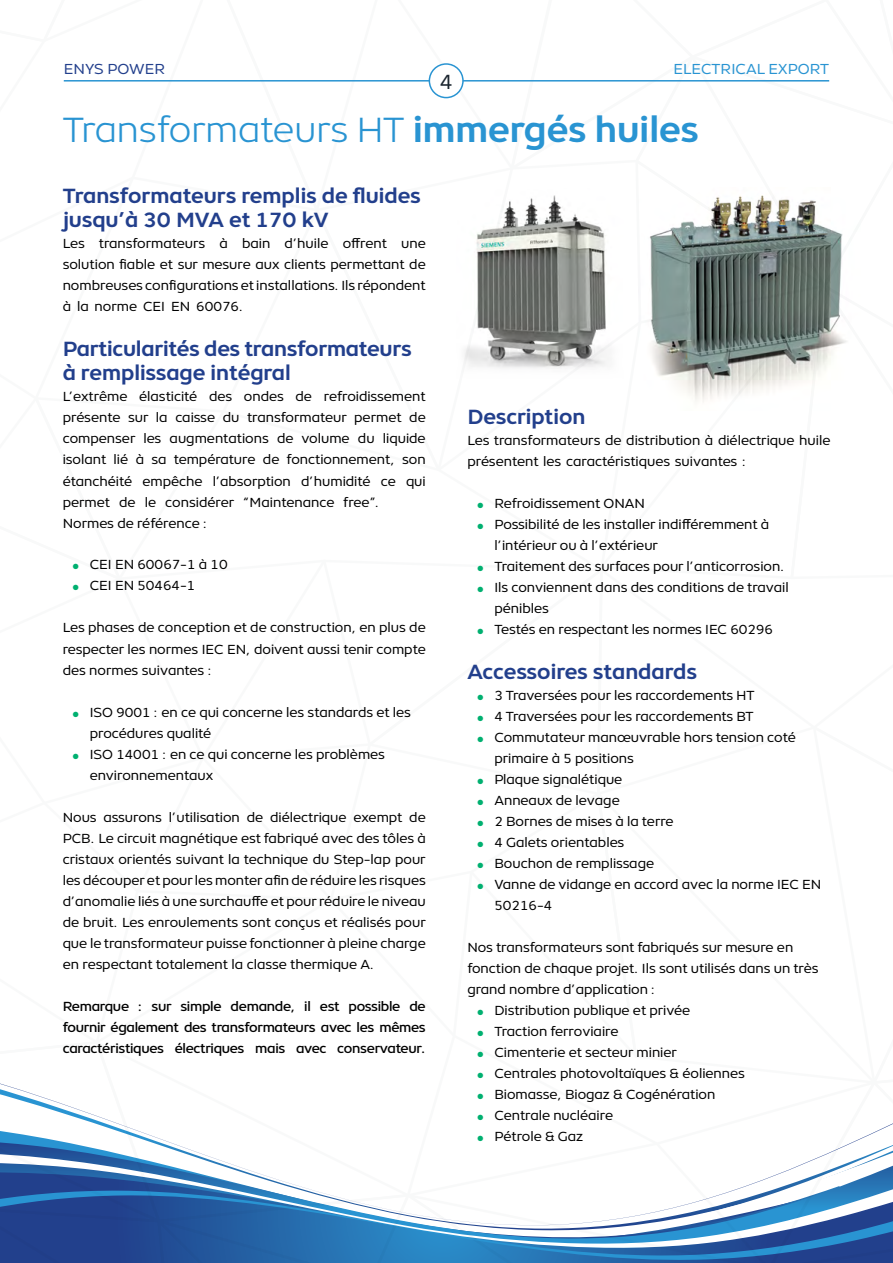
<style>
.page{position:relative;width:893px;height:1263px;background:#fff}
.page>*{position:absolute;margin:0;border:0;box-sizing:border-box;transform-origin:0 0}
.t1{font:300 36px "Object";color:#2994d2}
.t2{font:700 21px/24px "Object";letter-spacing:-.005em;color:#223f8c}
.t3{font:21px "Object";color:#1c2630}
.t4{font:14.85px "Object";letter-spacing:.005em;color:#2994d2}
.t5{font:14.85px "Object";color:#223f8c}
.t6{font:13.5px/21px "Object";color:#000}
.t7{font:500 13.5px/21px "Object";letter-spacing:-.02em;color:#000;text-align:justify}
.s1{font-weight:700}
.s2{color:#00b070}
</style>
<div class="page">
<hr style="left:64px;top:80px;width:765px;height:2px;background:#2994d2">
<div style="left:429px;top:64px;width:34px;height:34px;background:#fff;border-radius:50%"></div>
<div style="left:429px;top:63px;width:35px;height:35px;border:2px solid #2994d2;border-radius:50%"></div>
<svg style="left:0;top:1254px;width:893px;height:9px;background:#2461a5"></svg>
<svg style="left:0;top:1110px;width:893px;height:43px"></svg>
<svg style="left:0;top:1153px;width:893px;height:101px"></svg>
<img style="left:650px;top:195px;width:197px;height:207px">
<img style="left:464px;top:195px;width:147px;height:176px">
<p class="t5" style="left:64px;top:58px;width:103px">ENYS POWER</p>
<h2 class="t3" style="left:440px;top:65px;width:14px">4</h2>
<p class="t4" style="left:673px;top:58px;width:157px">ELECTRICAL EXPORT</p>
<h1 class="t1" style="left:63px;top:102px;width:638px">Transformateurs HT <span class="s1">immergés huiles</span></h1>
<h2 class="t2" style="left:63px;top:183px;width:360px">Transformateurs remplis de fluides jusqu’à 30 MVA et 170 kV</h2>
<p class="t6" style="left:63px;top:232px;width:364px;text-align:justify">Les transformateurs à bain d’huile offrent une solution fiable et sur mesure aux clients permettant de nombreuses configurations et installations. Ils répondent à la norme CEI EN 60076.</p>
<h2 class="t2" style="left:63px;top:336px;width:351px">Particularités des transformateurs à remplissage intégral</h2>
<p class="t6" style="left:63px;top:385px;width:364px">L’extrême élasticité des ondes de refroidissement présente sur la caisse du transformateur permet de compenser les augmentations de volume du liquide isolant lié à sa température de fonctionnement, son étanchéité empêche l’absorption d’humidité ce qui permet de le considérer “Maintenance free”.<br>Normes de référence :</p>
<p class="t6" style="left:73px;top:553px;width:156px"><span class="s2">●</span> CEI EN 60067-1 à 10</p>
<p class="t6" style="left:73px;top:574px;width:124px"><span class="s2">●</span> CEI EN 50464-1</p>
<p class="t6" style="left:63px;top:616px;width:365px;text-align:justify">Les phases de conception et de construction, en plus de respecter les normes IEC EN, doivent aussi tenir compte des normes suivantes :</p>
<p class="t6" style="left:90px;top:700px;width:323px;text-indent:-17px"><span class="s2">●</span> ISO 9001 : en ce qui concerne les standards et les procédures qualité</p>
<p class="t6" style="left:90px;top:742px;width:297px;text-indent:-17px"><span class="s2">●</span> ISO 14001 : en ce qui concerne les problèmes environnementaux</p>
<p class="t6" style="left:63px;top:805px;width:365px;text-align:justify">Nous assurons l’utilisation de diélectrique exempt de PCB. Le circuit magnétique est fabriqué avec des tôles à cristaux orientés suivant la technique du Step-lap pour les découper et pour les monter afin de réduire les risques d’anomalie liés à une surchauffe et pour réduire le niveau de bruit. Les enroulements sont conçus et réalisés pour que le transformateur puisse fonctionner à pleine charge en respectant totalement la classe thermique A.</p>
<p class="t7" style="left:63px;top:994px;width:365px">Remarque : sur simple demande, il est possible de fournir également des transformateurs avec les mêmes caractéristiques électriques mais avec conservateur.</p>
<h2 class="t2" style="left:467px;top:403px;width:119px">Description</h2>
<p class="t6" style="left:467px;top:429px;width:364px">Les transformateurs de distribution à diélectrique huile présentent les caractéristiques suivantes :</p>
<p class="t6" style="left:477px;top:492px;width:169px"><span class="s2">●</span> Refroidissement ONAN</p>
<p class="t6" style="left:494px;top:513px;width:276px;text-indent:-17px"><span class="s2">●</span> Possibilité de les installer indifféremment à l’intérieur ou à l’extérieur</p>
<p class="t6" style="left:477px;top:555px;width:309px"><span class="s2">●</span> Traitement des surfaces pour l’anticorrosion.</p>
<p class="t6" style="left:494px;top:576px;width:296px;text-indent:-17px"><span class="s2">●</span> Ils conviennent dans des conditions de travail pénibles</p>
<p class="t6" style="left:477px;top:618px;width:297px"><span class="s2">●</span> Testés en respectant les normes IEC 60296</p>
<h2 class="t2" style="left:467px;top:658px;width:231px">Accessoires standards</h2>
<p class="t6" style="left:477px;top:684px;width:279px"><span class="s2">●</span> 3 Traversées pour les raccordements HT</p>
<p class="t6" style="left:477px;top:705px;width:278px"><span class="s2">●</span> 4 Traversées pour les raccordements BT</p>
<p class="t6" style="left:494px;top:726px;width:303px;text-indent:-17px"><span class="s2">●</span> Commutateur manœuvrable hors tension coté primaire à 5 positions</p>
<p class="t6" style="left:477px;top:768px;width:146px"><span class="s2">●</span> Plaque signalétique</p>
<p class="t6" style="left:477px;top:789px;width:144px"><span class="s2">●</span> Anneaux de levage</p>
<p class="t6" style="left:477px;top:810px;width:198px"><span class="s2">●</span> 2 Bornes de mises à la terre</p>
<p class="t6" style="left:477px;top:831px;width:148px"><span class="s2">●</span> 4 Galets orientables</p>
<p class="t6" style="left:477px;top:852px;width:178px"><span class="s2">●</span> Bouchon de remplissage</p>
<p class="t6" style="left:494px;top:873px;width:329px;text-indent:-17px"><span class="s2">●</span> Vanne de vidange en accord avec la norme IEC EN<br>50216-4</p>
<p class="t6" style="left:467px;top:936px;width:353px">Nos transformateurs sont fabriqués sur mesure en fonction de chaque projet. Ils sont utilisés dans un très grand nombre d’application :</p>
<p class="t6" style="left:477px;top:999px;width:214px"><span class="s2">●</span> Distribution publique et privée</p>
<p class="t6" style="left:477px;top:1020px;width:143px"><span class="s2">●</span> Traction ferroviaire</p>
<p class="t6" style="left:477px;top:1041px;width:201px"><span class="s2">●</span> Cimenterie et secteur minier</p>
<p class="t6" style="left:477px;top:1062px;width:269px"><span class="s2">●</span> Centrales photovoltaïques &amp; éoliennes</p>
<p class="t6" style="left:477px;top:1083px;width:239px"><span class="s2">●</span> Biomasse, Biogaz &amp; Cogénération</p>
<p class="t6" style="left:477px;top:1104px;width:137px"><span class="s2">●</span> Centrale nucléaire</p>
<p class="t6" style="left:477px;top:1125px;width:107px"><span class="s2">●</span> Pétrole &amp; Gaz</p>
</div>
